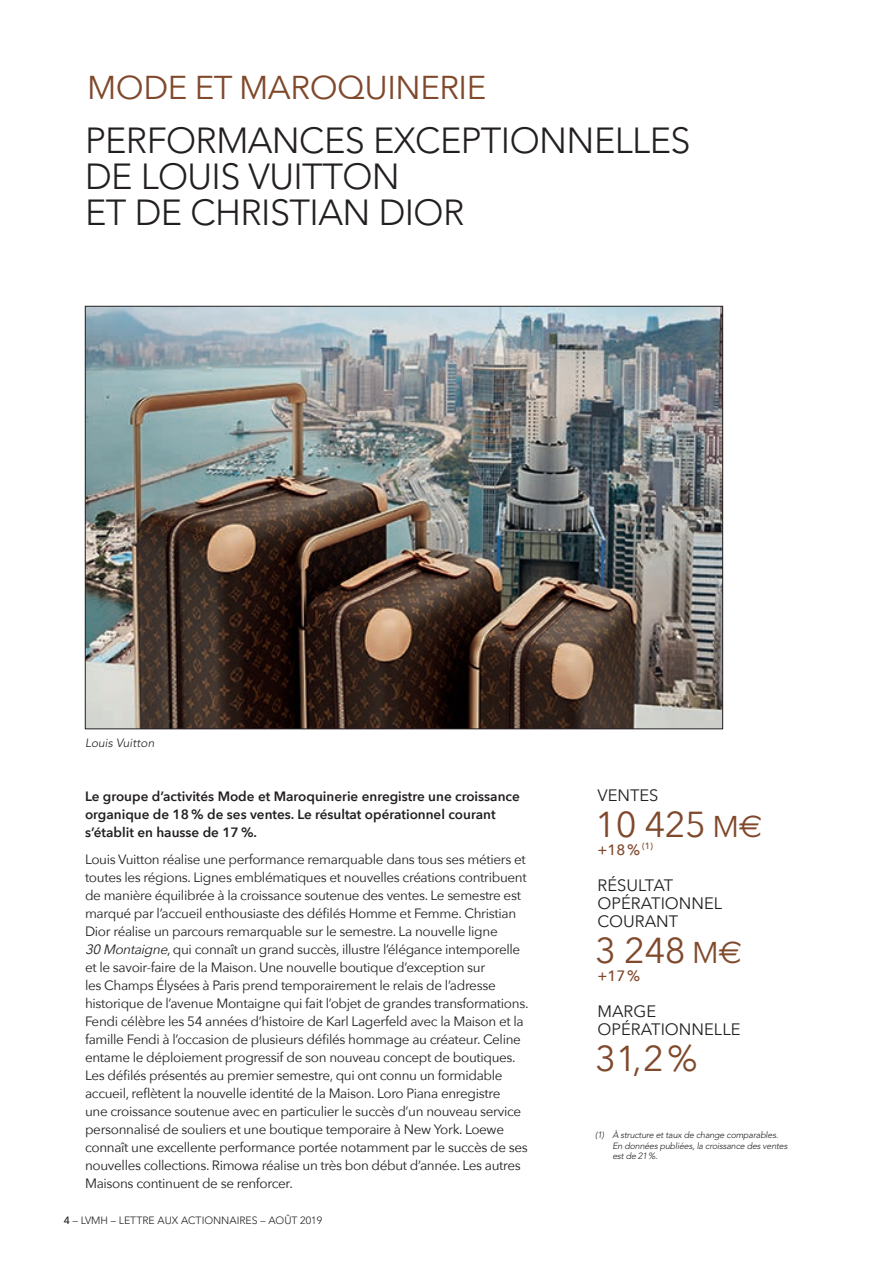
<style>
.page{position:relative;width:893px;height:1263px;background:#fff}
.page>*{position:absolute;margin:0;border:0;box-sizing:border-box;transform-origin:0 0}
.custom{font:300 36px/36px "Avenir";letter-spacing:-.015em;color:#231f20}
.custom-2{font:36px "Avenir Next";letter-spacing:-.015em;color:#80492c}
.t1{font:33px "Avenir Next";letter-spacing:-.015em;color:#80492c}
.custom-3{font:16.5px/18px "Avenir Next";color:#231f20}
.custom-4{font:500 15px "Avenir Next";color:#80492c}
.custom-5{font:13.5px/18px "Avenir Next";letter-spacing:-.025em;color:#231f20}
.custom-6{font:600 13.5px/18px "Avenir Next";color:#231f20}
.t2{font:300 12px "Avenir";color:#231f20}
.t3{font:300 10.5px "Avenir";color:#231f20}
.custom-7{font:300 9px/10.5px "Avenir";color:#231f20}
.sup{font:500 9px "Avenir Next";color:#80492c}
.s1{font-style:italic}
.s2{font-family:"Avenir Next";font-weight:500}
.s3{font-size:30px}
.s4{font-family:"Euro Sans";font-size:31.5px}
</style>
<div class="page">
<img style="left:87px;top:308px;width:634px;height:419px">
<h2 class="t1" style="left:87px;top:60px;width:401px">MODE ET MAROQUINERIE</h2>
<p class="custom" style="left:85px;top:123px;width:607px">PERFORMANCES EXCEPTIONNELLES<br>DE LOUIS VUITTON<br>ET DE CHRISTIAN DIOR</p>
<p class="t2" style="left:85px;top:736px;width:73px">Louis Vuitton</p>
<p class="custom-6" style="left:85px;top:787px;width:436px">Le groupe d’activités Mode et Maroquinerie enregistre une croissance organique de 18 % de ses ventes. Le résultat opérationnel courant s’établit en hausse de 17 %.</p>
<p class="custom-5" style="left:85px;top:850px;width:445px">Louis Vuitton réalise une performance remarquable dans tous ses métiers et toutes les régions. Lignes emblématiques et nouvelles créations contribuent de manière équilibrée à la croissance soutenue des ventes. Le semestre est marqué par l’accueil enthousiaste des défilés Homme et Femme. Christian Dior réalise un parcours remarquable sur le semestre. La nouvelle ligne <span class="s1">30Montaigne</span>, qui connaît un grand succès, illustre l’élégance intemporelle et le savoir- faire de la Maison. Une nouvelle boutique d’exception sur<br>les Champs Élysées à Paris prend temporairement le relais de l’adresse historique de l’avenue Montaigne qui fait l’objet de grandes transformations.<br>Fendi célèbre les 54 années d’histoire de Karl Lagerfeld avec la Maison et la famille Fendi à l’occasion de plusieurs défilés hommage au créateur. Celine entame le déploiement progressif de son nouveau concept de boutiques.<br>Les défilés présentés au premier semestre, qui ont connu un formidable accueil, reflètent la nouvelle identité de la Maison. Loro Piana enregistre<br>une croissance soutenue avec en particulier le succès d’un nouveau service personnalisé de souliers et une boutique temporaire à New York. Loewe connaît une excellente performance portée notamment par le succès de ses nouvelles collections. Rimowa réalise un très bon début d’année. Les autres Maisons continuent de se renforcer.</p>
<p class="t3" style="left:64px;top:1214px;width:260px"><span class="s2">4</span> – LVMH – LETTRE AUX ACTIONNAIRES – AOÛT 2019</p>
<p class="custom-3" style="left:597px;top:786px;width:63px">VENTES</p>
<p class="custom-2" style="left:595px;top:794px;width:168px">10 425 <span class="s3">M</span><span class="s4">€</span></p>
<p class="custom-4" style="left:597px;top:837px;width:44px">+18 %</p>
<p class="sup" style="left:642px;top:838px;width:13px">(1)</p>
<p class="custom-3" style="left:597px;top:876px;width:126px">RÉSULTAT<br>OPÉRATIONNEL<br>COURANT</p>
<p class="custom-2" style="left:595px;top:920px;width:148px">3 248 <span class="s3">M</span><span class="s4">€</span></p>
<p class="custom-4" style="left:597px;top:963px;width:44px">+ 17 %</p>
<p class="custom-3" style="left:597px;top:1002px;width:145px">MARGE<br>OPÉRATIONNELLE</p>
<p class="custom-2" style="left:595px;top:1028px;width:103px">31,2%</p>
<p class="custom-7" style="left:595px;top:1130px;width:12px">(1)</p>
<p class="custom-7" style="left:612px;top:1130px;width:178px">À structure ettaux de change comparables.<br>En données publiées,la croissance des ventes estde 21 %.</p>
</div>
